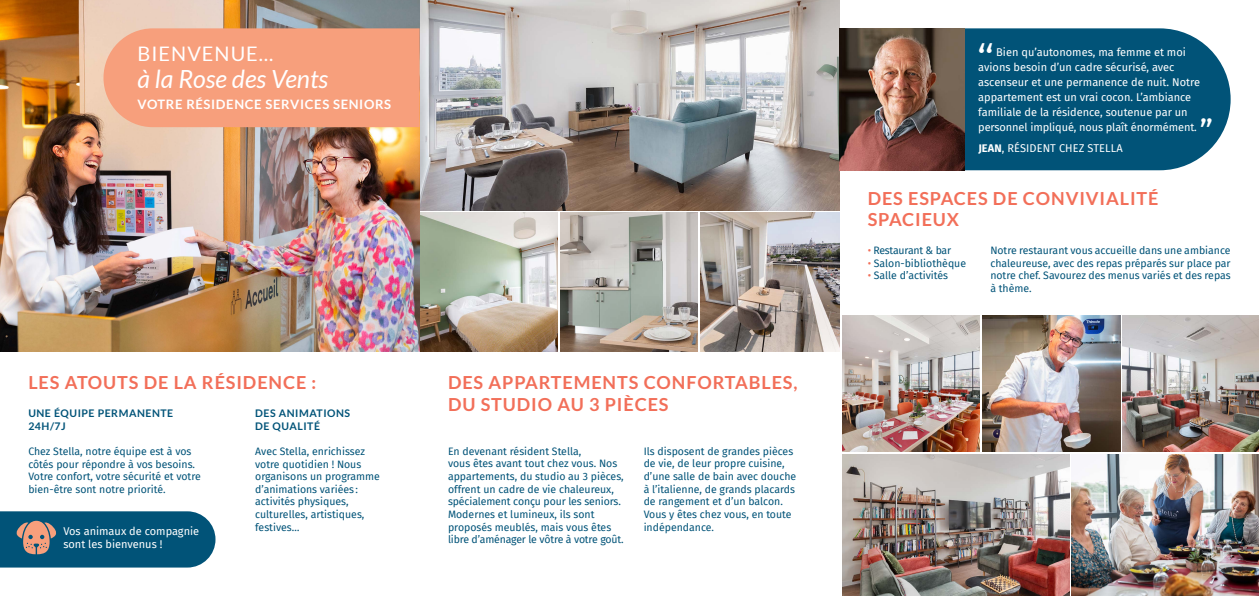
<style>
.page{position:relative;width:1259px;height:596px;background:#fff}
.page>*{position:absolute;margin:0;border:0;box-sizing:border-box;transform-origin:0 0}
.t1{font:37px "Fira Sans";color:#fff}
.t2{font:italic 25px "Lato";color:#fff}
.t3{font:20px "Lato";letter-spacing:.05em;color:#fff}
.t4{font:700 18px/21.6px "Lato";letter-spacing:.05em;color:#f26f59}
.t5{font:700 13px "Lato";letter-spacing:.05em;color:#fff}
.t6{font:11px/15px "Fira Sans";color:#fff}
.t7{font:10.5px/12.6px "Fira Sans";color:#015378}
.t8{font:700 10.5px/12.6px "Lato";letter-spacing:.05em;color:#015378}
.t9{font:10.5px "Fira Sans";letter-spacing:-.02em;color:#015378}
.s1{font-weight:700}
.s2{color:#f26f59}
</style>
<div class="page">
<div style="left:964px;top:28px;width:266px;height:142px;background:#015378"></div>
<img style="left:420px;top:0;width:419px;height:210px">
<img style="left:842px;top:454px;width:227px;height:141px">
<img style="left:1071px;top:454px;width:188px;height:141px">
<img style="left:420px;top:213px;width:137px;height:138px">
<img style="left:842px;top:315px;width:137px;height:136px">
<img style="left:560px;top:213px;width:137px;height:138px">
<img style="left:982px;top:315px;width:138px;height:136px">
<img style="left:700px;top:213px;width:139px;height:138px">
<img style="left:1123px;top:315px;width:136px;height:136px">
<img style="left:839px;top:28px;width:125px;height:142px">
<img style="left:0;top:0;width:420px;height:351px">
<div style="left:103px;top:28px;width:317px;height:99px;background:#f79f7c"></div>
<svg style="left:0;top:511px;width:215px;height:56px;background:#195d7c"></svg>
<p class="t3" style="left:137px;top:43px;width:137px">BIENVENUE…</p>
<p class="t2" style="left:137px;top:65px;width:192px">à la Rose des Vents</p>
<p class="t5" style="left:137px;top:97px;width:255px">VOTRE RÉSIDENCE SERVICES SENIORS</p>
<p class="t4" style="left:28px;top:371px;width:289px">LES ATOUTS DE LA RÉSIDENCE :</p>
<p class="t8" style="left:28px;top:406px;width:146px">UNE ÉQUIPE PERMANENTE</p>
<p class="t8" style="left:28px;top:419px;width:39px">24H/7J</p>
<p class="t7" style="left:28px;top:444px;width:165px">Chez Stella, notre équipe est à vos</p>
<p class="t7" style="left:28px;top:457px;width:168px">côtés pour répondre à vos besoins.</p>
<p class="t7" style="left:28px;top:469px;width:174px">Votre confort, votre sécurité et votre bien-être sont notre priorité.</p>
<p class="t6" style="left:63px;top:523px;width:137px">Vos animaux de compagnie</p>
<p class="t6" style="left:63px;top:536px;width:101px">sont les bienvenus !</p>
<p class="t8" style="left:255px;top:406px;width:96px">DES ANIMATIONS<br>DE QUALITÉ</p>
<p class="t7" style="left:255px;top:444px;width:126px">Avec Stella, enrichissez votre quotidien ! Nous organisons un programme</p>
<p class="t7" style="left:255px;top:482px;width:111px">d’animations variées : activités physiques, culturelles, artistiques, festives…</p>
<p class="t4" style="left:448px;top:371px;width:351px">DES APPARTEMENTS CONFORTABLES,</p>
<p class="t4" style="left:448px;top:393px;width:222px">DU STUDIO AU 3 PIÈCES</p>
<p class="t7" style="left:448px;top:444px;width:177px">En devenant résident Stella,<br>vous êtes avant tout chez vous. Nos appartements, du studio au 3 pièces, offrent un cadre de vie chaleureux, spécialement conçu pour les seniors.<br>Modernes et lumineux, ils sont proposés meublés, mais vous êtes libre d’aménager le vôtre à votre goût.</p>
<p class="t7" style="left:643px;top:444px;width:154px">Ils disposent de grandes pièces de vie, de leur propre cuisine, d’une salle de bain avec douche à l’italienne, de grands placards de rangement et d’un balcon.<br>Vous y êtes chez vous, en toute indépendance.</p>
<p class="t1" style="left:978px;top:34px;width:17px">ʻʻ</p>
<p class="t6" style="left:978px;top:44px;width:223px;text-indent:18px">Bien qu’autonomes, ma femme et moi avions besoin d’un cadre sécurisé, avec ascenseur et une permanence de nuit. Notre appartement est un vrai cocon. L’ambiance familiale de la résidence, soutenue par un personnel impliqué, nous plaît énormément.</p>
<p class="t6" style="left:978px;top:140px;width:146px"><span class="s1">JEAN</span>, RÉSIDENT CHEZ STELLA</p>
<p class="t1" style="left:1199px;top:105px;width:15px">ˮ</p>
<p class="t4" style="left:867px;top:187px;width:292px">DES ESPACES DE CONVIVIALITÉ<br>SPACIEUX</p>
<p class="t9" style="left:867px;top:242px;width:85px"><span class="s2">•</span> Restaurant &amp; bar</p>
<p class="t7" style="left:867px;top:256px;width:100px"><span class="s2">•</span> Salon-bibliothèque</p>
<p class="t7" style="left:867px;top:269px;width:82px"><span class="s2">•</span> Salle d’activités</p>
<p class="t7" style="left:990px;top:243px;width:242px;text-align:justify">Notre restaurant vous accueille dans une ambiance chaleureuse, avec des repas préparés sur place par notre chef. Savourez des menus variés et des repas à thème.</p>
</div>
